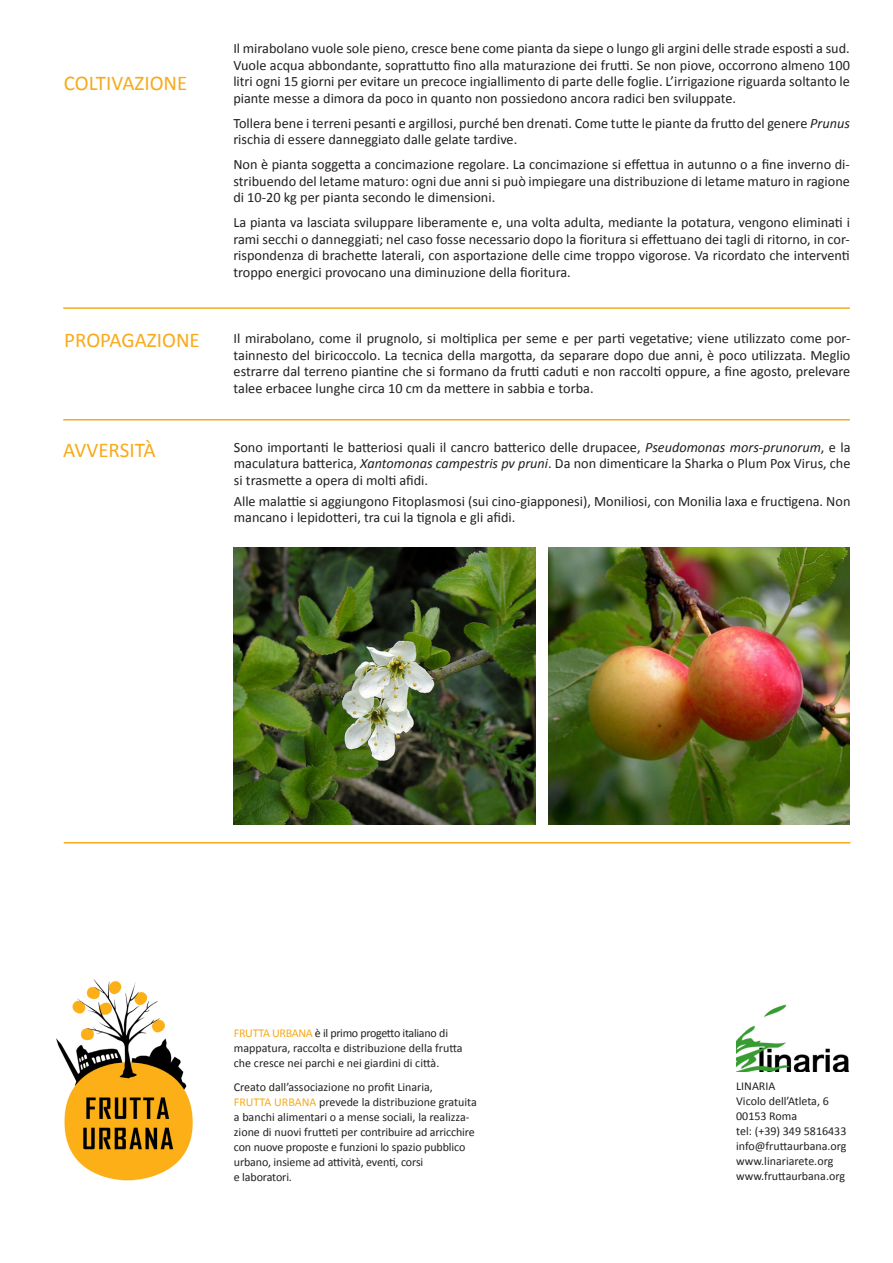
<style>
.page{position:relative;width:893px;height:1263px;background:#fff}
.page>*{position:absolute;margin:0;border:0;box-sizing:border-box;transform-origin:0 0}
.t1{font:21px "Calibri";color:#f7aa1b}
.t2{font:14.25px/16.5px "Calibri";color:#231f20;text-align:justify}
.t3{font:12px/15px "Calibri";color:#231f20}
.t4{font:12px "Calibri";letter-spacing:-.025em;color:#231f20}
.s1{font-style:italic}
.s2{color:#f7aa1b}
</style>
<div class="page">
<img style="left:56px;top:979px;width:137px;height:202px">
<img style="left:736px;top:1004px;width:114px;height:68px">
<hr style="left:63px;top:307px;width:787px;height:2px;background:#f7aa1b">
<hr style="left:64px;top:842px;width:786px;height:1px;background:#f7aa1b">
<img style="left:234px;top:547px;width:301px;height:277px">
<hr style="left:63px;top:419px;width:787px;height:1px;background:#f7aa1b">
<img style="left:549px;top:547px;width:301px;height:277px">
<p class="t1" style="left:64px;top:70px;width:125px">COLTIVAZIONE</p>
<p class="t1" style="left:64px;top:327px;width:137px">PROPAGAZIONE</p>
<p class="t1" style="left:63px;top:437px;width:94px">AVVERSITÀ</p>
<p class="t2" style="left:233px;top:40px;width:618px">Il mirabolano vuole sole pieno, cresce bene come pianta da siepe o lungo gli argini delle strade esposti a sud.<br>Vuole acqua abbondante, soprattutto fino alla maturazione dei frutti. Se non piove, occorrono almeno 100 litri ogni 15 giorni per evitare un precoce ingiallimento di parte delle foglie. L’irrigazione riguarda soltanto le piante messe a dimora da poco in quanto non possiedono ancora radici ben sviluppate.</p>
<p class="t2" style="left:233px;top:114px;width:618px">Tollera bene i terreni pesanti e argillosi, purché ben drenati. Come tutte le piante da frutto del genere <span class="s1">Prunus </span>rischia di essere danneggiato dalle gelate tardive.</p>
<p class="t2" style="left:233px;top:156px;width:618px">Non è pianta soggetta a concimazione regolare. La concimazione si effettua in autunno o a fine inverno di&shy;stribuendo del letame maturo: ogni due anni si può impiegare una distribuzione di letame maturo in ragione di 10-20 kg per pianta secondo le dimensioni.</p>
<p class="t2" style="left:233px;top:214px;width:618px">La pianta va lasciata sviluppare liberamente e, una volta adulta, mediante la potatura, vengono eliminati i rami secchi o danneggiati; nel caso fosse necessario dopo la fioritura si effettuano dei tagli di ritorno, in cor&shy;rispondenza di brachette laterali, con asportazione delle cime troppo vigorose. Va ricordato che interventi troppo energici provocano una diminuzione della fioritura.</p>
<p class="t2" style="left:234px;top:330px;width:618px">Il mirabolano, come il prugnolo, si moltiplica per seme e per parti vegetative; viene utilizzato come por&shy;tainnesto del biricoccolo. La tecnica della margotta, da separare dopo due anni, è poco utilizzata. Meglio estrarre dal terreno piantine che si formano da frutti caduti e non raccolti oppure, a fine agosto, prelevare talee erbacee lunghe circa 10 cm da mettere in sabbia e torba.</p>
<p class="t2" style="left:234px;top:438px;width:618px">Sono importanti le batteriosi quali il cancro batterico delle drupacee, <span class="s1">Pseudomonas mors-prunorum</span>, e la maculatura batterica, <span class="s1">Xantomonas campestris pv pruni</span>. Da non dimenticare la Sharka o Plum Pox Virus, che si trasmette a opera di molti afidi.</p>
<p class="t2" style="left:234px;top:492px;width:618px">Alle malattie si aggiungono Fitoplasmosi (sui cino-giapponesi), Moniliosi, con Monilia laxa e fructigena. Non mancano i lepidotteri, tra cui la tignola e gli afidi.</p>
<p class="t4" style="left:234px;top:1025px;width:216px"><span class="s2">FRUTTA URBANA</span> è il primo progetto italiano di</p>
<p class="t3" style="left:234px;top:1039px;width:230px">mappatura, raccolta e distribuzione della frutta che cresce nei parchi e nei giardini di città.</p>
<p class="t3" style="left:234px;top:1078px;width:201px">Creato dall’associazione no profit Linaria,</p>
<p class="t3" style="left:234px;top:1093px;width:244px"><span class="s2">FRUTTA URBANA</span> prevede la distribuzione gratuita a banchi alimentari o a mense sociali, la realizza&shy;zione di nuovi frutteti per contribuire ad arricchire con nuove proposte e funzioni lo spazio pubblico</p>
<p class="t3" style="left:234px;top:1153px;width:191px">urbano, insieme ad attività, eventi, corsi</p>
<p class="t3" style="left:234px;top:1168px;width:60px">e laboratori.</p>
<p class="t3" style="left:736px;top:1078px;width:41px">LINARIA</p>
<p class="t3" style="left:736px;top:1093px;width:94px">Vicolo dell’Atleta, 6</p>
<p class="t3" style="left:736px;top:1108px;width:63px">00153 Roma</p>
<p class="t3" style="left:736px;top:1123px;width:112px">tel: (+39) 349 5816433</p>
<p class="t3" style="left:736px;top:1138px;width:112px">info@fruttaurbana.org</p>
<p class="t3" style="left:736px;top:1153px;width:99px">www.linariarete.org</p>
<p class="t3" style="left:736px;top:1168px;width:110px">www.fruttaurbana.org</p>
</div>
